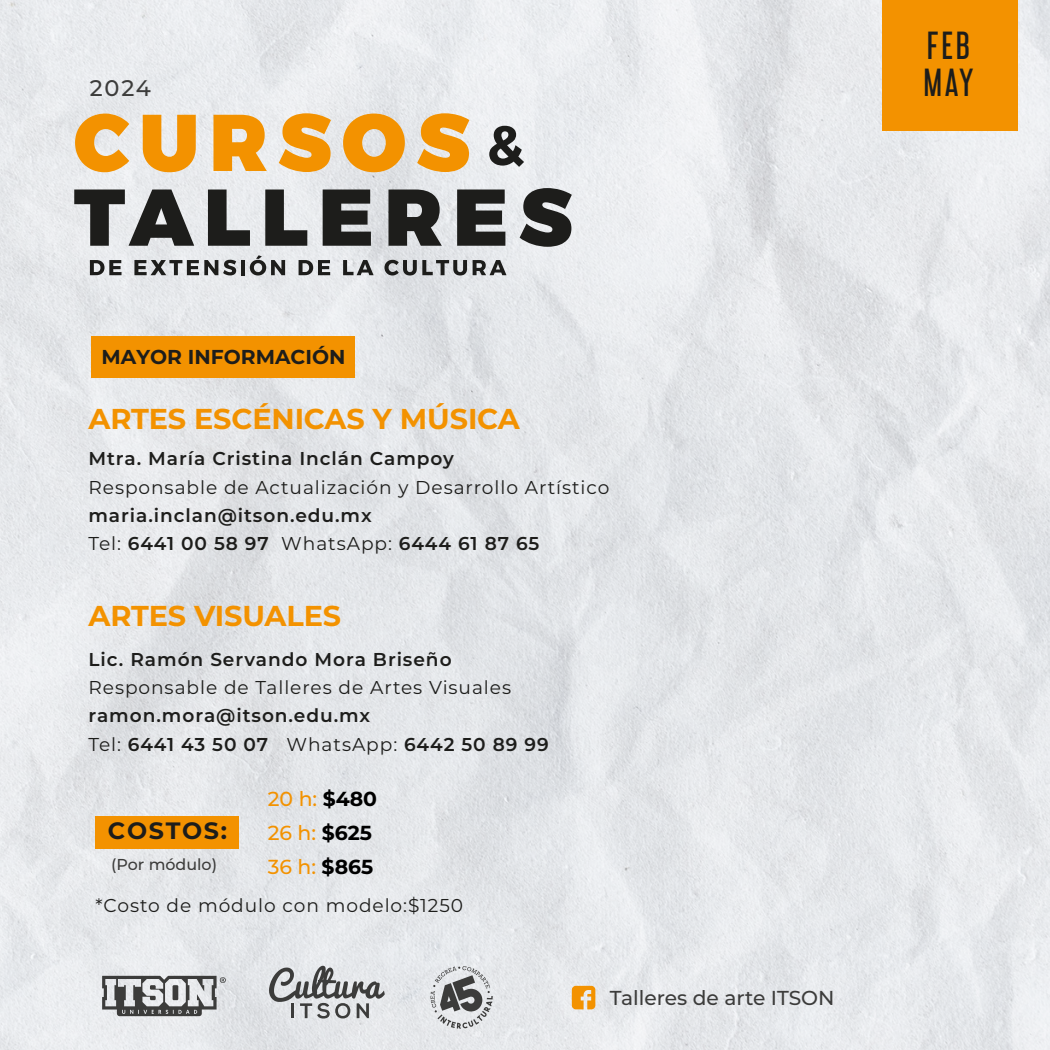
<style>
.page{position:relative;width:1050px;height:1050px;background:#fff}
.page>*{position:absolute;margin:0;border:0;box-sizing:border-box;transform-origin:0 0}
.t1{font:35px/36.9px "Libel Suit Rg";letter-spacing:.08em;color:#1d1d1b}
.t2{font:700 28.7px "Montserrat";letter-spacing:-.005em;color:#f39200}
.t3{font:700 23.71px "Montserrat";letter-spacing:.07em;color:#1d1d1b}
.t4{font:500 22.57px "Montserrat";color:#3c3c3b}
.t5{font:500 20.3px/33.9px "Montserrat";color:#f39200}
.t6{font:500 20.21px "Montserrat";color:#3c3c3b}
.t7{font:700 20.12px "Montserrat";color:#1d1d1b}
.t8{font:600 18.55px/28.3px "Montserrat";letter-spacing:.05em;color:#1d1d1b}
.t9{font:18.55px "Montserrat";letter-spacing:.05em;color:#1d1d1b}
.t10{font:500 15.75px "Montserrat";color:#3c3c3b}
.s1{font-weight:400}
.s2{font-weight:700;color:#000}
</style>
<div class="page">
<img style="left:0;top:0;width:1050px;height:1050px">
<div style="left:882px;top:0;width:135px;height:131px;background:#f39200"></div>
<div style="left:95px;top:816px;width:144px;height:33px;background:#f39200"></div>
<svg style="left:75px;top:114px;width:54px;height:58px;background:#eeb560"></svg>
<svg style="left:143px;top:115px;width:53px;height:57px;background:#f0ac45"></svg>
<svg style="left:213px;top:115px;width:54px;height:56px;background:#f0a635"></svg>
<svg style="left:279px;top:113px;width:52px;height:59px;background:#efad4a"></svg>
<svg style="left:343px;top:114px;width:62px;height:58px;background:#ecad4e"></svg>
<svg style="left:417px;top:113px;width:52px;height:59px;background:#efad4a"></svg>
<svg style="left:74px;top:190px;width:120px;height:56px;background:#7c7d7d"></svg>
<svg style="left:208px;top:190px;width:42px;height:56px;background:#6f7070"></svg>
<svg style="left:265px;top:190px;width:42px;height:56px;background:#707171"></svg>
<svg style="left:323px;top:190px;width:48px;height:56px;background:#40403f"></svg>
<svg style="left:388px;top:190px;width:54px;height:56px;background:#494a49"></svg>
<svg style="left:457px;top:190px;width:48px;height:56px;background:#40403f"></svg>
<svg style="left:520px;top:188px;width:52px;height:59px;background:#5e5e5e"></svg>
<svg style="left:90px;top:260px;width:32px;height:15px"></svg>
<svg style="left:134px;top:260px;width:102px;height:15px;background:#838485"></svg>
<hr style="left:241px;top:260px;width:4px;height:15px;background:#1d1d1b">
<svg style="left:250px;top:255px;width:35px;height:21px"></svg>
<svg style="left:299px;top:260px;width:31px;height:15px"></svg>
<svg style="left:343px;top:260px;width:31px;height:15px"></svg>
<svg style="left:384px;top:260px;width:83px;height:16px"></svg>
<svg style="left:473px;top:260px;width:34px;height:15px"></svg>
<svg style="left:489px;top:126px;width:35px;height:41px"></svg>
<svg style="left:102px;top:976px;width:124px;height:40px;background:#999b9c"></svg>
<svg style="left:431px;top:966px;width:62px;height:63px;background:#b1b2b4"></svg>
<svg style="left:269px;top:966px;width:116px;height:53px;background:#b1b3b5"></svg>
<div style="left:91px;top:336px;width:264px;height:42px;background:#f39200"></div>
<svg style="left:572px;top:986px;width:23px;height:23px"></svg>
<p class="t4" style="left:90px;top:72px;width:62px">2024</p>
<h1 class="t1" style="left:923px;top:23px;width:52px">FEB<br>MAY</h1>
<p class="t7" style="left:102px;top:342px;width:246px">MAYOR INFORMACIÓN</p>
<h2 class="t2" style="left:88px;top:398px;width:433px">ARTES ESCÉNICAS Y MÚSICA</h2>
<p class="t8" style="left:88px;top:444px;width:367px">Mtra. María Cristina Inclán Campoy</p>
<p class="t9" style="left:88px;top:474px;width:522px">Responsable de Actualización y Desarrollo Artístico</p>
<p class="t8" style="left:88px;top:500px;width:453px">maria.inclan@itson.edu.mx<br><span class="s1">Tel:</span> 6441 00 58 97 <span class="s1">WhatsApp:</span> 6444 61 87 65</p>
<h2 class="t2" style="left:88px;top:595px;width:254px">ARTES VISUALES</h2>
<p class="t8" style="left:88px;top:644px;width:365px">Lic. Ramón Servando Mora Briseño</p>
<p class="t9" style="left:88px;top:675px;width:424px">Responsable de Talleres de Artes Visuales</p>
<p class="t8" style="left:88px;top:701px;width:462px">ramon.mora@itson.edu.mx<br><span class="s1">Tel:</span> 6441 43 50 07 <span class="s1">WhatsApp:</span> 6442 50 89 99</p>
<p class="t3" style="left:108px;top:814px;width:121px">COSTOS:</p>
<p class="t10" style="left:111px;top:853px;width:108px">(Por módulo)</p>
<p class="t5" style="left:268px;top:781px;width:111px">20 h: <span class="s2">$480<br></span>26 h: <span class="s2">$625<br></span>36 h: <span class="s2">$865</span></p>
<p class="t9" style="left:95px;top:892px;width:369px">*Costo de módulo con modelo:$1250</p>
<p class="t6" style="left:610px;top:983px;width:226px">Talleres de arte ITSON</p>
</div>
